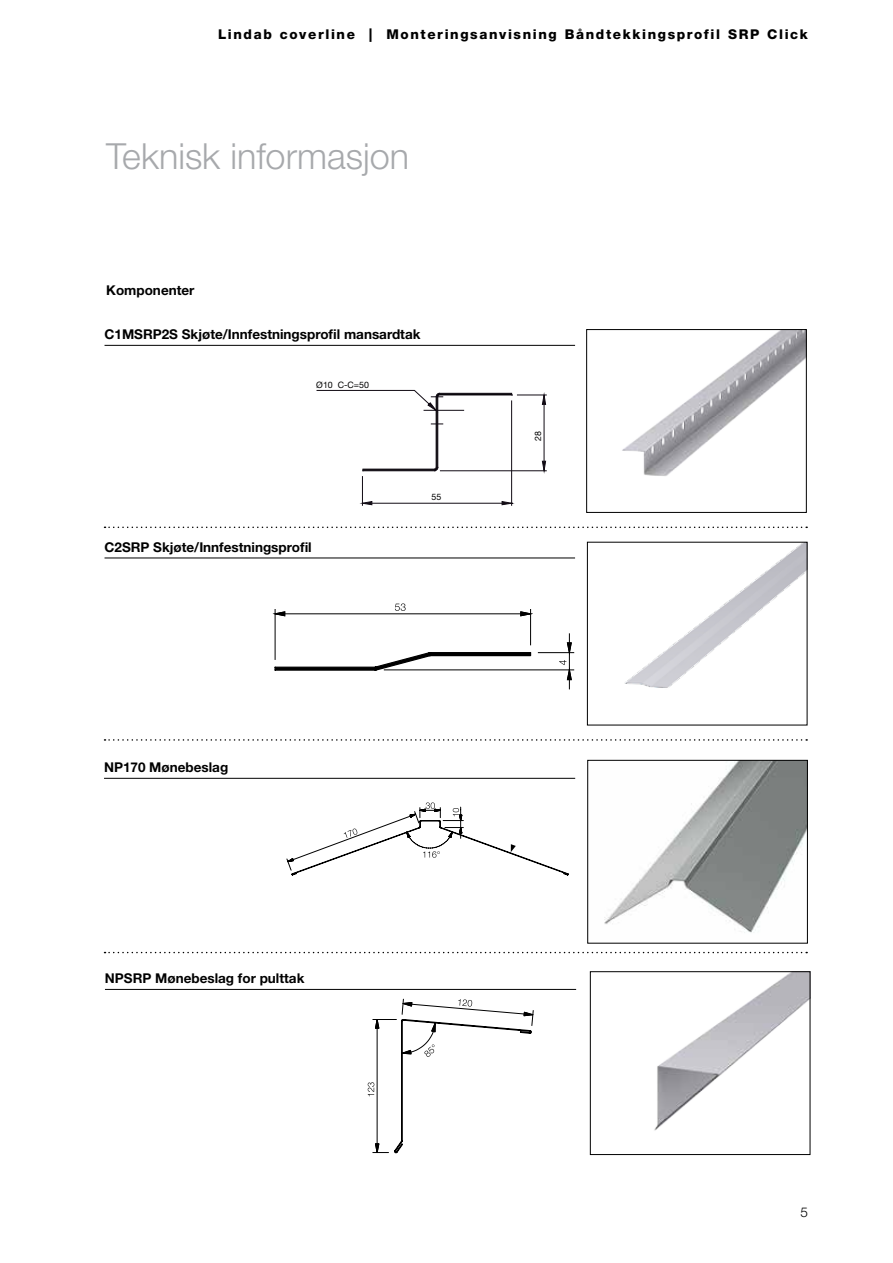
<style>
.page{position:relative;width:893px;height:1263px;background:#fff}
.page>*{position:absolute;margin:0;border:0;box-sizing:border-box;transform-origin:0 0}
.t1{font:300 36px "Helvetica Neue LT Pro";color:#a7a9ac}
.t2{font:700 13.5px "Helvetica Neue LT Pro";color:#000}
.t3{font:800 13.5px "Helvetica Neue LT Pro";letter-spacing:.12em;color:#000}
.t4{font:300 13.5px "Helvetica Neue LT Pro";color:#000}
.t5{font:8.85px "Helvetica Neue LT Pro";color:#000}
</style>
<div class="page">
<svg style="left:105px;top:739px;width:702px;height:2px"></svg>
<img style="left:625px;top:544px;width:180px;height:144px">
<hr style="left:105px;top:558px;width:470px;height:1px;background:#000">
<svg style="left:105px;top:952px;width:702px;height:1px"></svg>
<svg style="left:105px;top:526px;width:702px;height:2px"></svg>
<img style="left:622px;top:331px;width:182px;height:145px">
<div style="left:586px;top:329px;width:220px;height:184px;border:1px solid #000"></div>
<hr style="left:105px;top:345px;width:470px;height:1px;background:#000">
<svg style="left:273px;top:611px;width:12px;height:5px"></svg>
<svg style="left:520px;top:611px;width:12px;height:5px"></svg>
<hr style="left:285px;top:613px;width:236px;height:1px;background:#000">
<hr style="left:530px;top:609px;width:1px;height:36px;background:#000">
<hr style="left:275px;top:609px;width:1px;height:51px;background:#000">
<svg style="left:395px;top:603px;width:11px;height:8px"></svg>
<svg style="left:559px;top:633px;width:13px;height:56px"></svg>
<hr style="left:538px;top:652px;width:36px;height:1px;background:#000">
<hr style="left:384px;top:670px;width:190px;height:1px;background:#000">
<svg style="left:274px;top:651px;width:258px;height:20px"></svg>
<svg style="left:316px;top:390px;width:231px;height:116px"></svg>
<img style="left:604px;top:762px;width:202px;height:171px">
<div style="left:587px;top:760px;width:221px;height:183px;border:1px solid #000"></div>
<hr style="left:104px;top:778px;width:471px;height:1px;background:#000">
<svg style="left:286px;top:802px;width:283px;height:74px"></svg>
<img style="left:654px;top:973px;width:154px;height:158px">
<div style="left:590px;top:971px;width:220px;height:184px;border:1px solid #000"></div>
<hr style="left:105px;top:989px;width:471px;height:1px;background:#000">
<svg style="left:368px;top:999px;width:166px;height:155px"></svg>
<p class="t3" style="left:218px;top:27px;width:591px">Lindab coverline | Monteringsanvisning Båndtekkingsprofil SRP Click</p>
<h1 class="t1" style="left:106px;top:134px;width:304px">Teknisk informasjon</h1>
<p class="t2" style="left:106px;top:281px;width:90px">Komponenter</p>
<p class="t2" style="left:105px;top:326px;width:318px">C1MSRP2S Skjøte/Innfestningsprofil mansardtak</p>
<p class="t5" style="left:316px;top:379px;width:54px">Ø10 C-C=50</p>
<p class="t2" style="left:105px;top:538px;width:209px">C2SRP Skjøte/Innfestningsprofil</p>
<p class="t5" style="left:432px;top:491px;width:11px">55</p>
<p class="t2" style="left:104px;top:759px;width:126px">NP170 Mønebeslag</p>
<p class="t2" style="left:105px;top:970px;width:201px">NPSRP Mønebeslag for pulttak</p>
<p class="t5" style="left:532px;top:441px;width:11px;rotate:-90deg">28</p>
<p class="t4" style="left:800px;top:1204px;width:9px">5</p>
</div>
